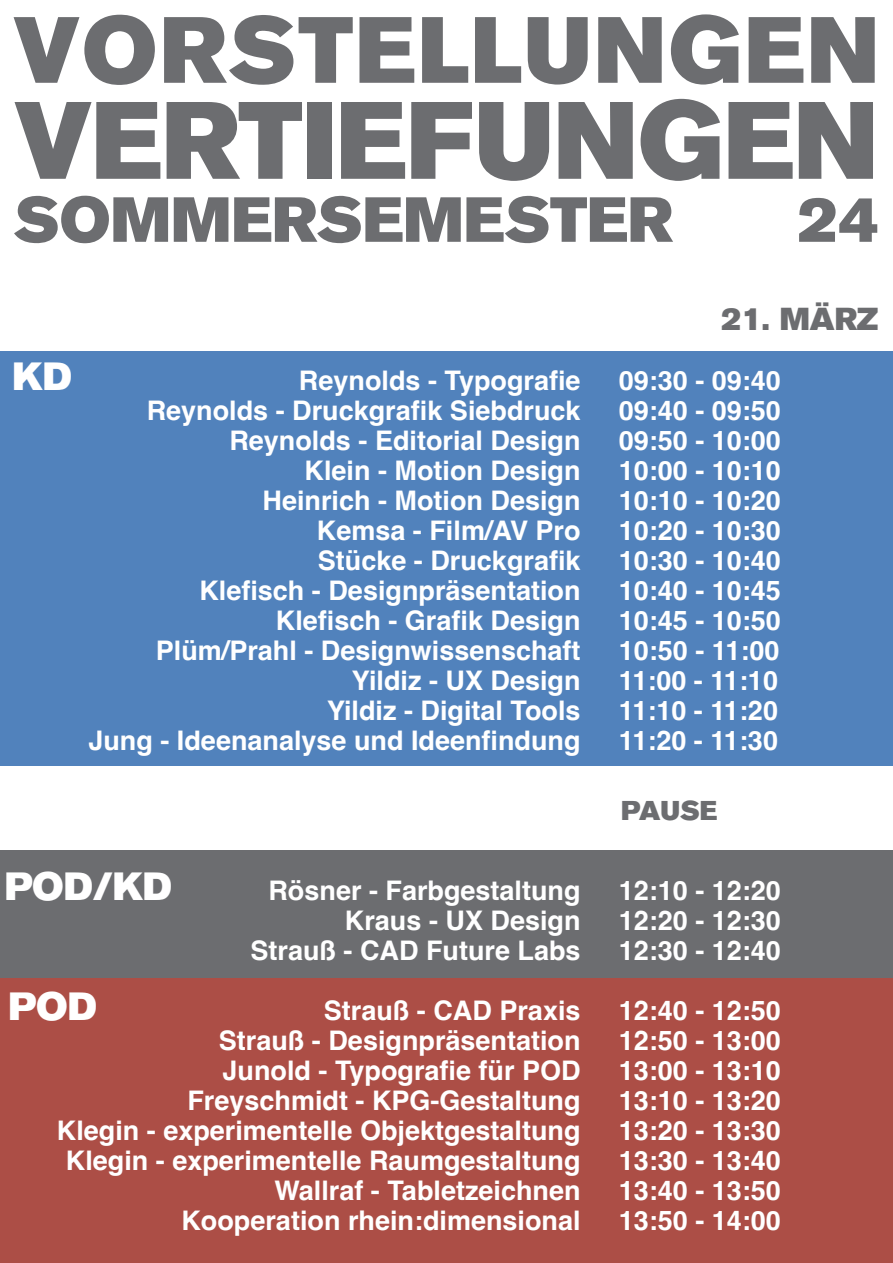
<style>
.page{position:relative;width:893px;height:1263px;background:#fff}
.page>*{position:absolute;margin:0;border:0;box-sizing:border-box;transform-origin:0 0}
.t1{font:108.75px "Akzidenz Grotesk BQ Super";color:#6c6d70}
.t2{font:93px "Akzidenz Grotesk BQ Super";letter-spacing:.025em;color:#6c6d70}
.t3{font:63px "Akzidenz Grotesk BQ Super";color:#6c6d70}
.t4{font:39px "Akzidenz Grotesk BQ Super";color:#fff}
.t5{font:31.5px "Akzidenz Grotesk BQ Super";color:#6c6d70}
.t6{font:700 27px "Helvetica";color:#fff}
.t7{font:27px "Akzidenz Grotesk BQ Super";color:#6c6d70}
</style>
<div class="page">
<div style="left:0;top:884px;width:893px;height:379px;background:#ac4e46"></div>
<div style="left:0;top:351px;width:893px;height:414px;background:#5182bc"></div>
<div style="left:0;top:850px;width:893px;height:128px;background:#6c6d70"></div>
<p class="t2" style="left:14px;top:-4px;width:867px">VORSTELLUNGEN</p>
<p class="t1" style="left:15px;top:78px;width:865px">VERTIEFUNGEN</p>
<p class="t3" style="left:14px;top:183px;width:660px">SOMMERSEMESTER</p>
<p class="t3" style="left:797px;top:183px;width:83px">24</p>
<p class="t4" style="left:13px;top:354px;width:61px">KD</p>
<p class="t6" style="left:299px;top:364px;width:283px">Reynolds - Typografie</p>
<p class="t6" style="left:147px;top:394px;width:435px">Reynolds - Druckgrafik Siebdruck</p>
<p class="t6" style="left:229px;top:424px;width:353px">Reynolds - Editorial Design</p>
<p class="t6" style="left:305px;top:454px;width:278px">Klein - Motion Design</p>
<p class="t6" style="left:262px;top:484px;width:320px">Heinrich - Motion Design</p>
<p class="t6" style="left:317px;top:514px;width:265px">Kemsa - Film/AV Pro</p>
<p class="t6" style="left:318px;top:544px;width:264px">Stücke - Druckgrafik</p>
<p class="t6" style="left:199px;top:574px;width:383px">Klefisch - Designpräsentation</p>
<p class="t6" style="left:276px;top:604px;width:306px">Klefisch - Grafik Design</p>
<p class="t6" style="left:156px;top:634px;width:426px">Plüm/Prahl - Designwissenschaft</p>
<p class="t6" style="left:352px;top:664px;width:230px">Yildiz - UX Design</p>
<p class="t6" style="left:327px;top:694px;width:255px">Yildiz - Digital Tools</p>
<p class="t6" style="left:88px;top:724px;width:494px">Jung - Ideenanalyse und Ideenfindung</p>
<p class="t4" style="left:5px;top:864px;width:169px">POD/KD</p>
<p class="t6" style="left:268px;top:874px;width:314px">Rösner - Farbgestaltung</p>
<p class="t6" style="left:345px;top:904px;width:237px">Kraus - UX Design</p>
<p class="t6" style="left:250px;top:934px;width:332px">Strauß - CAD Future Labs</p>
<p class="t6" style="left:324px;top:994px;width:258px">Strauß - CAD Praxis</p>
<p class="t6" style="left:219px;top:1024px;width:363px">Strauß - Designpräsentation</p>
<p class="t6" style="left:222px;top:1054px;width:360px">Junold - Typografie für POD</p>
<p class="t6" style="left:187px;top:1084px;width:395px">Freyschmidt - KPG-Gestaltung</p>
<p class="t6" style="left:57px;top:1114px;width:525px">Klegin - experimentelle Objektgestaltung</p>
<p class="t6" style="left:66px;top:1144px;width:516px">Klegin - experimentelle Raumgestaltung</p>
<p class="t6" style="left:274px;top:1174px;width:308px">Wallraf - Tabletzeichnen</p>
<p class="t6" style="left:181px;top:1204px;width:401px">Kooperation rhein:dimensional</p>
<p class="t4" style="left:9px;top:984px;width:90px">POD</p>
<p class="t5" style="left:721px;top:301px;width:158px">21. MÄRZ</p>
<p class="t6" style="left:619px;top:364px;width:164px">09:30 - 09:40</p>
<p class="t6" style="left:619px;top:394px;width:164px">09:40 - 09:50</p>
<p class="t6" style="left:619px;top:424px;width:164px">09:50 - 10:00</p>
<p class="t6" style="left:619px;top:454px;width:164px">10:00 - 10:10</p>
<p class="t6" style="left:619px;top:484px;width:164px">10:10 - 10:20</p>
<p class="t6" style="left:619px;top:514px;width:164px">10:20 - 10:30</p>
<p class="t6" style="left:619px;top:544px;width:164px">10:30 - 10:40</p>
<p class="t6" style="left:619px;top:574px;width:164px">10:40 - 10:45</p>
<p class="t6" style="left:619px;top:604px;width:164px">10:45 - 10:50</p>
<p class="t6" style="left:619px;top:634px;width:162px">10:50 - 11:00</p>
<p class="t6" style="left:619px;top:664px;width:161px">11:00 - 11:10</p>
<p class="t6" style="left:619px;top:694px;width:161px">11:10 - 11:20</p>
<p class="t6" style="left:619px;top:724px;width:161px">11:20 - 11:30</p>
<p class="t7" style="left:621px;top:795px;width:98px">PAUSE</p>
<p class="t6" style="left:619px;top:874px;width:164px">12:10 - 12:20</p>
<p class="t6" style="left:619px;top:904px;width:164px">12:20 - 12:30</p>
<p class="t6" style="left:619px;top:934px;width:164px">12:30 - 12:40</p>
<p class="t6" style="left:619px;top:994px;width:164px">12:40 - 12:50</p>
<p class="t6" style="left:619px;top:1024px;width:164px">12:50 - 13:00</p>
<p class="t6" style="left:619px;top:1054px;width:164px">13:00 - 13:10</p>
<p class="t6" style="left:619px;top:1084px;width:164px">13:10 - 13:20</p>
<p class="t6" style="left:619px;top:1114px;width:164px">13:20 - 13:30</p>
<p class="t6" style="left:619px;top:1144px;width:164px">13:30 - 13:40</p>
<p class="t6" style="left:619px;top:1174px;width:164px">13:40 - 13:50</p>
<p class="t6" style="left:619px;top:1204px;width:164px">13:50 - 14:00</p>
</div>
